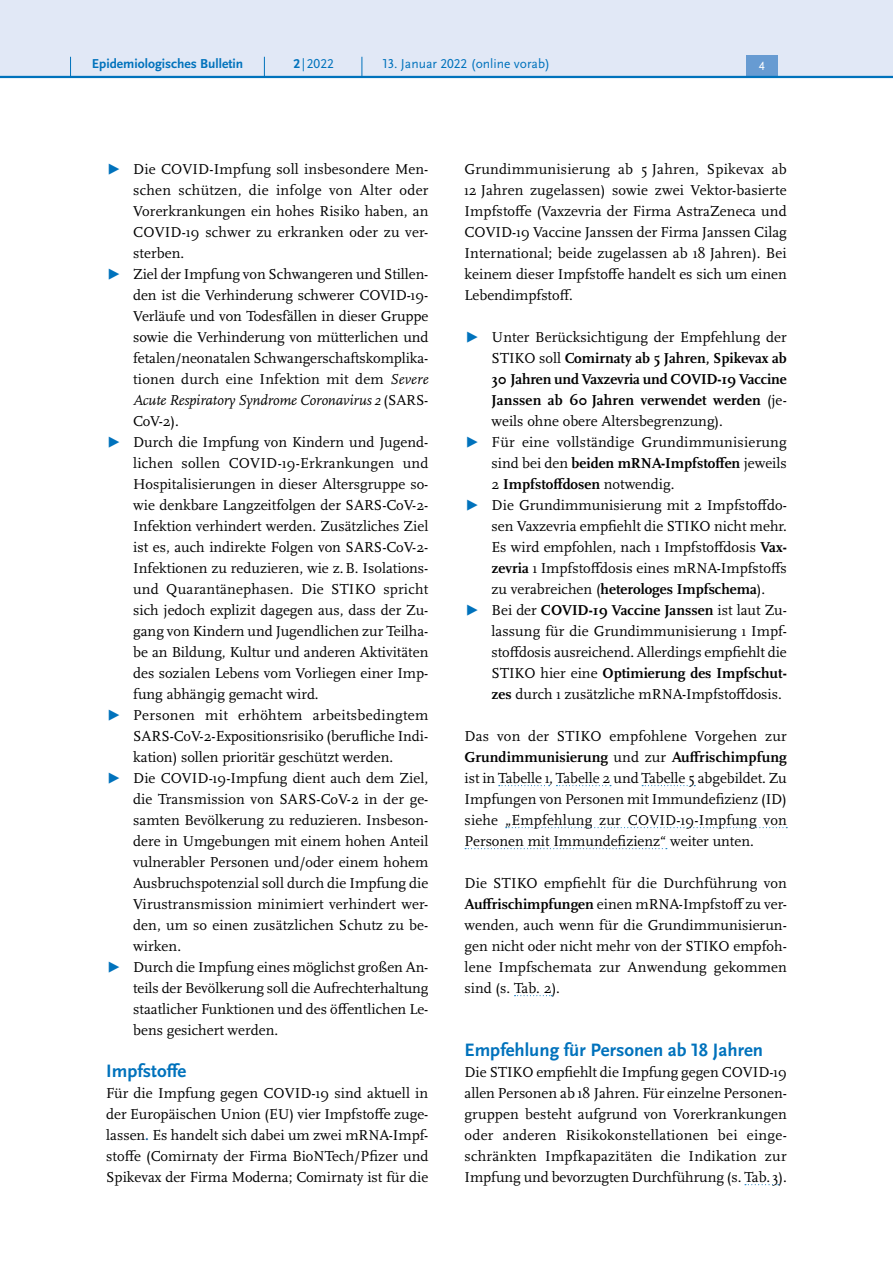
<style>
.page{position:relative;width:893px;height:1263px;background:#fff}
.page>*{position:absolute;margin:0;border:0;box-sizing:border-box;transform-origin:0 0}
.H3_-_Neu{font:700 18.75px "Scala Sans Pro";color:#0072bc}
.P_-_Fließtext{font:15px/21px "Scala Pro";color:#000;text-align:justify}
.t1{font:700 15px/21px "Scala Pro";letter-spacing:.01em;color:#000;text-align:justify}
.t2{font:13.5px "Scala Sans Pro";color:#0072bc}
.t3{font:700 13.5px "Scala Sans Pro";color:#0072bc}
.t4{font:12.45px "Scala Sans Pro";color:#fff}
.s1{font-weight:700}
.s2{font-family:"Scala Sans Pro";color:#0072bc}
.s3{font-style:italic}
.s4{font-weight:700;color:#045aa6}
.s5{font-family:"Scala Sans Pro";font-weight:400;color:#0072bc}
.s6{font-weight:400}
</style>
<div class="page">
<svg style="left:499px;top:785px;width:51px;height:1px"></svg>
<svg style="left:556px;top:785px;width:55px;height:1px"></svg>
<svg style="left:642px;top:785px;width:53px;height:1px"></svg>
<svg style="left:506px;top:827px;width:281px;height:1px"></svg>
<svg style="left:465px;top:848px;width:202px;height:1px"></svg>
<svg style="left:514px;top:995px;width:38px;height:1px"></svg>
<svg style="left:745px;top:1184px;width:34px;height:1px"></svg>
<div style="left:0;top:0;width:893px;height:77px;background:#e1e8f6"></div>
<div style="left:746px;top:55px;width:32px;height:21px;background:#679bd2"></div>
<hr style="left:0;top:76px;width:893px;height:2px;background:#0072bc">
<svg style="left:70px;top:57px;width:1px;height:19px"></svg>
<svg style="left:264px;top:57px;width:1px;height:19px"></svg>
<svg style="left:362px;top:57px;width:1px;height:19px"></svg>
<p class="t3" style="left:92px;top:55px;width:153px">Epidemiologisches Bulletin</p>
<p class="t2" style="left:293px;top:55px;width:42px"><span class="s1">2</span>|2022</p>
<p class="t2" style="left:383px;top:55px;width:169px">13. Januar 2022 (online vorab)</p>
<p class="t4" style="left:759px;top:59px;width:7px">4</p>
<p class="P_-_Fließtext" style="left:133px;top:158px;width:297px;text-indent:-27px"><span class="s2">▶</span> Die COVID-Impfung soll insbesondere Men&shy;schen schützen, die infolge von Alter oder Vorerkrankungen ein hohes Risiko haben, an COVID-19 schwer zu erkranken oder zu ver&shy;sterben.</p>
<p class="P_-_Fließtext" style="left:133px;top:263px;width:297px;text-indent:-27px"><span class="s2">▶</span> Ziel der Impfung von Schwangeren und Stillen&shy;den ist die Verhinderung schwerer COVID-19- Verläufe und von Todesfällen in dieser Gruppe sowie die Verhinderung von mütterlichen und fetalen/neonatalen Schwangerschaftskomplika&shy;tionen durch eine Infektion mit dem <span class="s3">Severe Acute Respiratory Syndrome Coronavirus 2</span> (SARS-CoV-2).</p>
<p class="P_-_Fließtext" style="left:133px;top:431px;width:297px;text-indent:-27px"><span class="s2">▶</span> Durch die Impfung von Kindern und Jugend&shy;lichen sollen COVID-19-Erkrankungen und Hospitalisierungen in dieser Altersgruppe so&shy;wie denkbare Langzeitfolgen der SARS-CoV-2- Infektion verhindert werden. Zusätzliches Ziel ist es, auch indirekte Folgen von SARS-CoV-2- Infektionen zu reduzieren, wie z.B. Isolations&shy;und Quarantänephasen. Die STIKO spricht sich jedoch explizit dagegen aus, dass der Zu&shy;gang von Kindern und Jugendlichen zur Teilha&shy;be an Bildung, Kultur und anderen Aktivitäten des sozialen Lebens vom Vorliegen einer Imp&shy;fung abhängig gemacht wird.</p>
<p class="P_-_Fließtext" style="left:133px;top:704px;width:297px;text-indent:-27px"><span class="s2">▶</span> Personen mit erhöhtem arbeitsbedingtem SARS-CoV-2-Expositionsrisiko (berufliche Indi&shy;kation) sollen prioritär geschützt werden.</p>
<p class="P_-_Fließtext" style="left:133px;top:767px;width:297px;text-indent:-27px"><span class="s2">▶</span> Die COVID-19-Impfung dient auch dem Ziel, die Transmission von SARS-CoV-2 in der ge&shy;samten Bevölkerung zu reduzieren. Insbeson&shy;dere in Umgebungen mit einem hohen Anteil vulnerabler Personen und/oder einem hohem Ausbruchspotenzial soll durch die Impfung die Virustransmission minimiert verhindert wer&shy;den, um so einen zusätzlichen Schutz zu be&shy;wirken.</p>
<p class="P_-_Fließtext" style="left:133px;top:956px;width:297px;text-indent:-27px"><span class="s2">▶</span> Durch die Impfung eines möglichst großen An&shy;teils der Bevölkerung soll die Aufrechterhaltung staatlicher Funktionen und des öffentlichen Le&shy;bens gesichert werden.</p>
<h1 class="H3_-_Neu" style="left:106px;top:1059px;width:82px">Impfstoffe</h1>
<p class="P_-_Fließtext" style="left:106px;top:1082px;width:324px">Für die Impfung gegen COVID-19 sind aktuell in der Europäischen Union (EU) vier Impfstoffe zuge&shy;lassen<span class="s4">.</span> Es handelt sich dabei um zwei mRNA-Impf&shy;stoffe (Comirnaty der Firma BioNTech/Pfizer und Spikevax der Firma Moderna; Comirnaty ist für die</p>
<p class="P_-_Fließtext" style="left:465px;top:158px;width:324px">Grundimmunisierung ab 5 Jahren, Spikevax ab 12 Jahren zugelassen) sowie zwei Vektor-basierte Impfstoffe (Vaxzevria der Firma AstraZeneca und COVID-19 Vaccine Janssen der Firma Janssen Cilag International; beide zugelassen ab 18 Jahren). Bei keinem dieser Impfstoffe handelt es sich um einen Lebendimpfstoff.</p>
<p class="t1" style="left:492px;top:326px;width:297px;text-indent:-27px"><span class="s5">▶</span> <span class="s6">Unter Berücksichtigung der Empfehlung der STIKO soll</span> Comirnaty ab 5 Jahren, Spikevax ab 30 Jahren und Vaxzevria und COVID-19 Vaccine Janssen ab 60 Jahren verwendet werden <span class="s6">(je&shy;weils ohne obere Altersbegrenzung).</span></p>
<p class="P_-_Fließtext" style="left:492px;top:431px;width:297px;text-indent:-27px"><span class="s2">▶</span> Für eine vollständige Grundimmunisierung sind bei den <span class="s1">beiden mRNA-Impfstoffen</span> jeweils 2 <span class="s1">Impfstoffdosen</span> notwendig.</p>
<p class="P_-_Fließtext" style="left:492px;top:494px;width:297px;text-indent:-27px"><span class="s2">▶</span> Die Grundimmunisierung mit 2 Impfstoffdo&shy;sen Vaxzevria empfiehlt die STIKO nicht mehr.<br>Es wird empfohlen, nach 1 Impfstoffdosis <span class="s1">Vax&shy;zevria</span> 1 Impfstoffdosis eines mRNA-Impfstoffs zu verabreichen (<span class="s1">heterologes Impfschema</span>).</p>
<p class="P_-_Fließtext" style="left:492px;top:599px;width:297px;text-indent:-27px"><span class="s2">▶</span> Bei der <span class="s1">COVID-19 Vaccine Janssen</span> ist laut Zu&shy;lassung für die Grundimmunisierung 1 Impf&shy;stoffdosis ausreichend. Allerdings empfiehlt die STIKO hier eine <span class="s1">Optimierung des Impfschut&shy;zes</span> durch 1 zusätzliche mRNA-Impfstoffdosis.</p>
<p class="P_-_Fließtext" style="left:465px;top:725px;width:324px">Das von der STIKO empfohlene Vorgehen zur <span class="s1">Grundimmunisierung</span> und zur <span class="s1">Auffrischimpfung </span>ist in Tabelle 1, Tabelle 2 und Tabelle 5 abgebildet. Zu Impfungen von Personen mit Immundefizienz (ID) siehe „Empfehlung zur COVID-19-Impfung von Personen mit Immundefizienz“ weiter unten.</p>
<p class="P_-_Fließtext" style="left:465px;top:872px;width:324px">Die STIKO empfiehlt für die Durchführung von <span class="s1">Auffrischimpfungen</span> einen mRNA-Impfstoff zu ver&shy;wenden, auch wenn für die Grundimmunisierun&shy;gen nicht oder nicht mehr von der STIKO empfoh&shy;lene Impfschemata zur Anwendung gekommen sind (s. Tab. 2).</p>
<h1 class="H3_-_Neu" style="left:465px;top:1038px;width:300px">Empfehlung für Personen ab 18 Jahren</h1>
<p class="P_-_Fließtext" style="left:465px;top:1061px;width:324px">Die STIKO empfiehlt die Impfung gegen COVID-19 allen Personen ab 18 Jahren. Für einzelne Personen&shy;gruppen besteht aufgrund von Vorerkrankungen oder anderen Risikokonstellationen bei einge&shy;schränkten Impfkapazitäten die Indikation zur Impfung und bevorzugten Durchführung (s. Tab. 3).</p>
</div>
